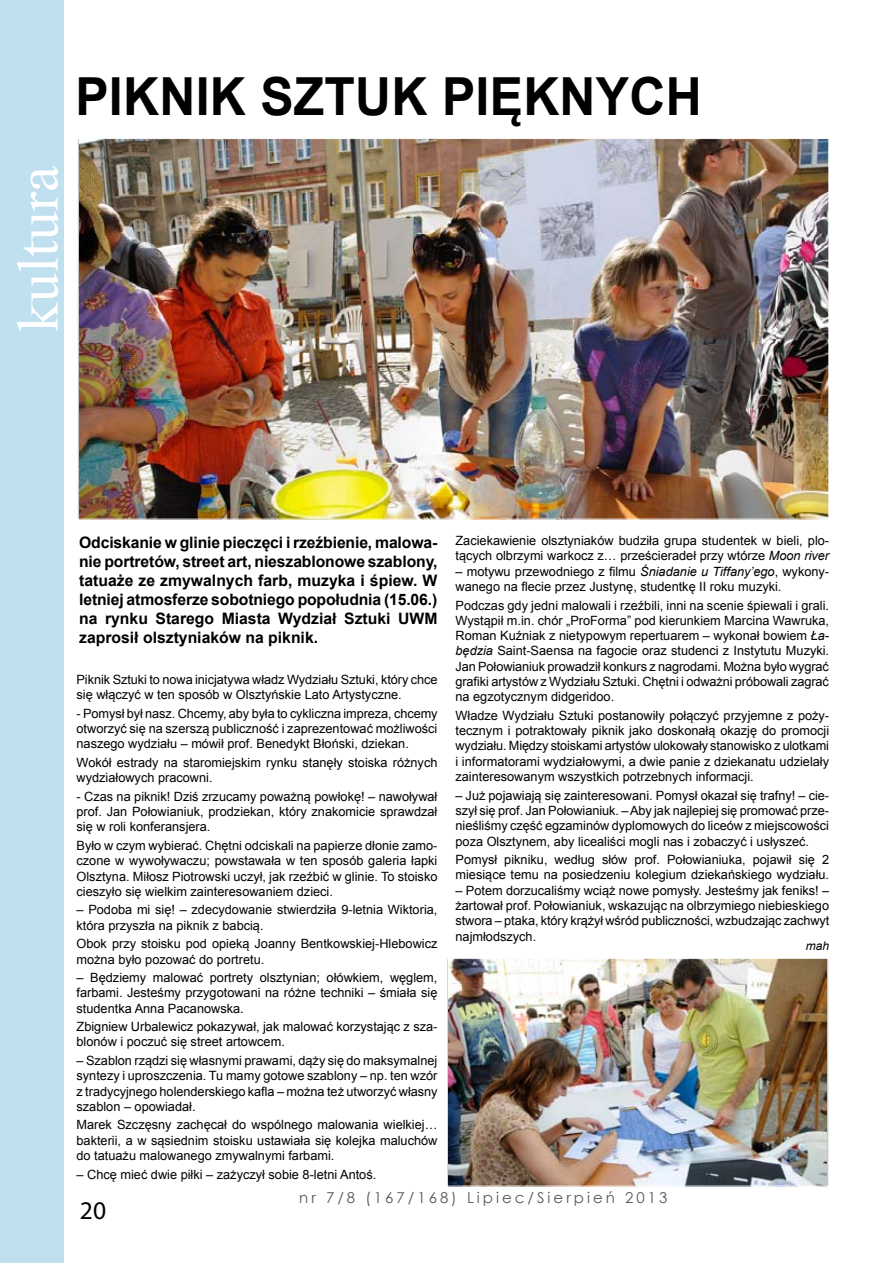
<style>
.page{position:relative;width:893px;height:1263px;background:#fff}
.page>*{position:absolute;margin:0;border:0;box-sizing:border-box;transform-origin:0 0}
.t1{font:58.5px "Times New Roman";color:#fff}
.t2{font:700 52.5px "Arial";letter-spacing:.005em;color:#000;scale:.95 1}
.t3{font:25.5px "Myriad Pro";color:#000}
.t4{font:700 15.75px/18.9px "Arial";color:#000;text-align:justify}
.t5{font:15px "Century Gothic";letter-spacing:.2em;color:#58585a}
.t6{font:12.75px/15.3px "Arial";color:#000;text-align:justify}
.t7{font:italic 12px "Arial";color:#000}
.s1{font-style:italic}
</style>
<div class="page">
<div style="left:0;top:0;width:63px;height:1263px;background:#c1e0ef"></div>
<img style="left:80px;top:140px;width:747px;height:377px">
<img style="left:449px;top:960px;width:378px;height:224px">
<div style="left:446px;top:958px;width:383px;height:228px;border:1px solid #fff"></div>
<h1 class="t1" style="left:-1px;top:332px;width:167px;rotate:-90deg">kultura</h1>
<h2 class="t2" style="left:75px;top:61px;width:231px">Piknik sztuk</h2>
<h2 class="t2" style="left:442px;top:61px;width:234px">pięknych</h2>
<p class="t4" style="left:79px;top:534px;width:360px">Odciskanie w glinie pieczęci i rzeźbienie, malowa&shy;nie portretów, street art, nieszablonowe szablony, tatuaże ze zmywalnych farb, muzyka i śpiew. W letniej atmosferze sobotniego popołudnia (15.06.) na rynku Starego Miasta Wydział Sztuki UWM zaprosił olsztyniaków na piknik.</p>
<p class="t6" style="left:77px;top:672px;width:363px">Piknik Sztuki to nowa inicjatywa władz Wydziału Sztuki, który chce się włączyć w ten sposób w Olsztyńskie Lato Artystyczne.</p>
<p class="t6" style="left:77px;top:706px;width:363px">- Pomysł był nasz. Chcemy, aby była to cykliczna impreza, chcemy otworzyć się na szerszą publiczność i zaprezentować możliwości naszego wydziału – mówił prof. Benedykt Błoński, dziekan.</p>
<p class="t6" style="left:77px;top:755px;width:362px">Wokół estrady na staromiejskim rynku stanęły stoiska różnych wydziałowych pracowni.</p>
<p class="t6" style="left:77px;top:789px;width:362px">- Czas na piknik! Dziś zrzucamy poważną powłokę! – nawoływał prof. Jan Połowianiuk, prodziekan, który znakomicie sprawdzał się w roli konferansjera.</p>
<p class="t6" style="left:77px;top:838px;width:362px">Było w czym wybierać. Chętni odciskali na papierze dłonie zamo&shy;czone w wywoływaczu; powstawała w ten sposób galeria łapki Olsztyna. Miłosz Piotrowski uczył, jak rzeźbić w glinie. To stoisko cieszyło się wielkim zainteresowaniem dzieci.</p>
<p class="t6" style="left:77px;top:902px;width:362px">– Podoba mi się! – zdecydowanie stwierdziła 9-letnia Wiktoria, która przyszła na piknik z babcią.</p>
<p class="t6" style="left:77px;top:936px;width:362px">Obok przy stoisku pod opieką Joanny Bentkowskiej-Hlebowicz można było pozować do portretu.</p>
<p class="t6" style="left:77px;top:970px;width:362px">– Będziemy malować portrety olsztynian; ołówkiem, węglem, farbami. Jesteśmy przygotowani na różne techniki – śmiała się studentka Anna Pacanowska.</p>
<p class="t6" style="left:77px;top:1019px;width:362px">Zbigniew Urbalewicz pokazywał, jak malować korzystając z sza&shy;blonów i poczuć się street artowcem.</p>
<p class="t6" style="left:77px;top:1053px;width:363px">– Szablon rządzi się własnymi prawami, dąży się do maksymalnej syntezy i uproszczenia. Tu mamy gotowe szablony – np. ten wzór z tradycyjnego holenderskiego kafla – można też utworzyć własny szablon – opowiadał.</p>
<p class="t6" style="left:77px;top:1117px;width:362px">Marek Szczęsny zachęcał do wspólnego malowania wielkiej… bakterii, a w sąsiednim stoisku ustawiała się kolejka maluchów do tatuażu malowanego zmywalnymi farbami.</p>
<p class="t6" style="left:77px;top:1166px;width:301px">– Chcę mieć dwie piłki – zażyczył sobie 8-letni Antoś.</p>
<p class="t6" style="left:455px;top:533px;width:375px">Zaciekawienie olsztyniaków budziła grupa studentek w bieli, plo&shy;tących olbrzymi warkocz z… prześcieradeł przy wtórze <span class="s1">Moon river</span></p>
<p class="t6" style="left:455px;top:564px;width:375px">– motywu przewodniego z filmu <span class="s1">Śniadanie u Tiffany’ego</span>, wykony&shy;wanego na flecie przez Justynę, studentkę II roku muzyki.</p>
<p class="t6" style="left:455px;top:597px;width:375px">Podczas gdy jedni malowali i rzeźbili, inni na scenie śpiewali i grali.<br>Wystąpił m.in. chór „ProForma” pod kierunkiem Marcina Wawruka, Roman Kuźniak z nietypowym repertuarem – wykonał bowiem <span class="s1">Ła&shy;będzia</span> Saint-Saensa na fagocie oraz studenci z Instytutu Muzyki.<br>Jan Połowianiuk prowadził konkurs z nagrodami. Można było wygrać grafiki artystów z Wydziału Sztuki. Chętni i odważni próbowali zagrać na egzotycznym didgeridoo.</p>
<p class="t6" style="left:455px;top:708px;width:375px">Władze Wydziału Sztuki postanowiły połączyć przyjemne z poży&shy;tecznym i potraktowały piknik jako doskonałą okazję do promocji wydziału. Między stoiskami artystów ulokowały stanowisko z ulotkami i informatorami wydziałowymi, a dwie panie z dziekanatu udzielały zainteresowanym wszystkich potrzebnych informacji.</p>
<p class="t6" style="left:455px;top:788px;width:375px">– Już pojawiają się zainteresowani. Pomysł okazał się trafny! – cie&shy;szył się prof. Jan Połowianiuk. – Aby jak najlepiej się promować prze&shy;nieśliśmy część egzaminów dyplomowych do liceów z miejscowości poza Olsztynem, aby licealiści mogli nas i zobaczyć i usłyszeć.</p>
<p class="t6" style="left:455px;top:852px;width:375px">Pomysł pikniku, według słów prof. Połowianiuka, pojawił się 2 miesiące temu na posiedzeniu kolegium dziekańskiego wydziału.</p>
<p class="t6" style="left:455px;top:883px;width:375px">– Potem dorzucaliśmy wciąż nowe pomysły. Jesteśmy jak feniks! – żartował prof. Połowianiuk, wskazując na olbrzymiego niebieskiego stwora – ptaka, który krążył wśród publiczności, wzbudzając zachwyt najmłodszych.</p>
<p class="t7" style="left:806px;top:938px;width:25px">mah</p>
<h3 class="t3" style="left:80px;top:1195px;width:28px">20</h3>
<p class="t5" style="left:299px;top:1187px;width:370px">nr 7/8 (167/168) Lipiec/Sierpień 2013</p>
</div>
